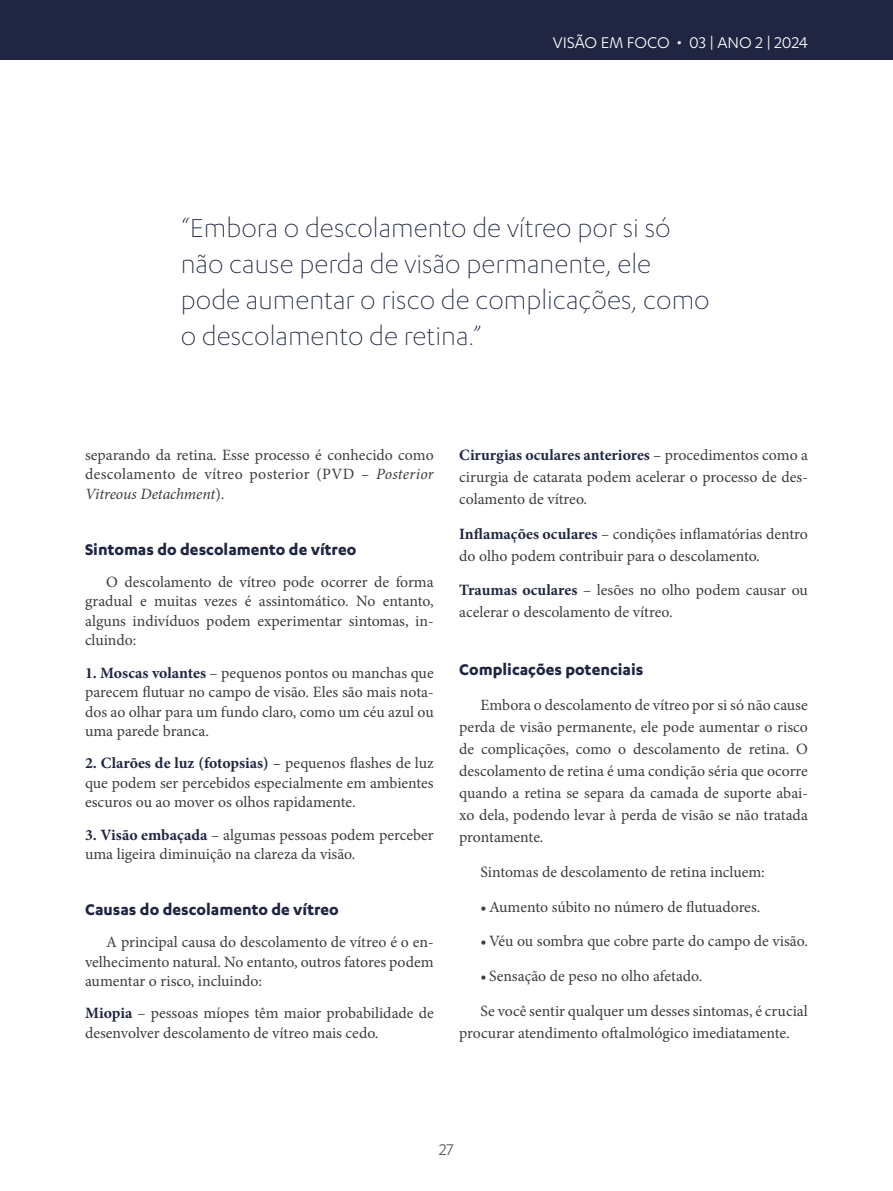
<style>
.page{position:relative;width:893px;height:1191px;background:#fff}
.page>*{position:absolute;margin:0;border:0;box-sizing:border-box;transform-origin:0 0}
.t1{font:300 30px/36px "Karbon";color:#202642}
.t2{font:700 18px "Karbon";color:#202642}
.t3{font:18px "Karbon";color:#fff}
.t4{font:18px "Karbon";color:#575756}
.t5{font:15.75px/19.5px "Minion Pro";color:#3c3c3b;text-align:justify}
.s1{font-style:italic}
.s2{font-weight:700;color:#202642}
</style>
<div class="page">
<div style="left:0;top:0;width:893px;height:60px;background:#202642"></div>
<p class="t3" style="left:553px;top:33px;width:256px">VISÃO EM FOCO • 03 | ANO 2 | 2024</p>
<h1 class="t1" style="left:181px;top:209px;width:530px">“Embora o descolamento de vítreo por si só não cause perda de visão permanente, ele pode aumentar o risco de complicações, como o descolamento de retina.”</h1>
<p class="t5" style="left:85px;top:445px;width:350px">separando da retina. Esse processo é conhecido como descolamento de vítreo posterior (PVD – <span class="s1">Posterior Vitreous Detachment</span>).</p>
<p class="t2" style="left:85px;top:539px;width:273px">Sintomas do descolamento de vítreo</p>
<p class="t5" style="left:85px;top:572px;width:350px;text-indent:21px">O descolamento de vítreo pode ocorrer de forma gradual e muitas vezes é assintomático. No entanto, alguns indivíduos podem experimentar sintomas, in&shy;cluindo:</p>
<p class="t5" style="left:85px;top:663px;width:350px"><span class="s2">1. Moscas volantes</span> – pequenos pontos ou manchas que parecem flutuar no campo de visão. Eles são mais nota&shy;dos ao olhar para um fundo claro, como um céu azul ou uma parede branca.</p>
<p class="t5" style="left:85px;top:753px;width:350px"><span class="s2">2. Clarões de luz (fotopsias)</span> – pequenos flashes de luz que podem ser percebidos especialmente em ambientes escuros ou ao mover os olhos rapidamente.</p>
<p class="t5" style="left:85px;top:825px;width:350px"><span class="s2">3. Visão embaçada</span> – algumas pessoas podem perceber uma ligeira diminuição na clareza da visão.</p>
<p class="t2" style="left:85px;top:899px;width:255px">Causas do descolamento de vítreo</p>
<p class="t5" style="left:85px;top:932px;width:350px;text-indent:21px">A principal causa do descolamento de vítreo é o en&shy;velhecimento natural. No entanto, outros fatores podem aumentar o risco, incluindo:</p>
<p class="t5" style="left:85px;top:1003px;width:350px"><span class="s2">Miopia</span> – pessoas míopes têm maior probabilidade de desenvolver descolamento de vítreo mais cedo.</p>
<p class="t5" style="left:459px;top:444px;width:350px;line-height:22px"><span class="s2">Cirurgias oculares anteriores</span> – procedimentos como a cirurgia de catarata podem acelerar o processo de des&shy;colamento de vítreo.</p>
<p class="t5" style="left:459px;top:522px;width:350px;line-height:22px"><span class="s2">Inflamações oculares</span> – condições inflamatórias dentro do olho podem contribuir para o descolamento.</p>
<p class="t5" style="left:459px;top:579px;width:350px;line-height:22px"><span class="s2">Traumas oculares</span> – lesões no olho podem causar ou acelerar o descolamento de vítreo.</p>
<p class="t2" style="left:459px;top:659px;width:186px">Complicações potenciais</p>
<p class="t5" style="left:459px;top:694px;width:350px;line-height:22px;text-indent:21px">Embora o descolamento de vítreo por si só não cause perda de visão permanente, ele pode aumentar o risco de complicações, como o descolamento de retina. O descolamento de retina é uma condição séria que ocorre quando a retina se separa da camada de suporte abai&shy;xo dela, podendo levar à perda de visão se não tratada prontamente.</p>
<p class="t5" style="left:480px;top:862px;width:286px">Sintomas de descolamento de retina incluem:</p>
<p class="t5" style="left:480px;top:897px;width:281px">•Aumento súbito no número de flutuadores.</p>
<p class="t5" style="left:480px;top:931px;width:329px">• Véu ou sombra que cobre parte do campo de visão.</p>
<p class="t5" style="left:480px;top:966px;width:223px">• Sensação de peso no olho afetado.</p>
<p class="t5" style="left:459px;top:1000px;width:350px;line-height:22px;text-indent:21px">Se você sentir qualquer um desses sintomas, é crucial procurar atendimento oftalmológico imediatamente.</p>
<p class="t4" style="left:439px;top:1139px;width:16px">27</p>
</div>
